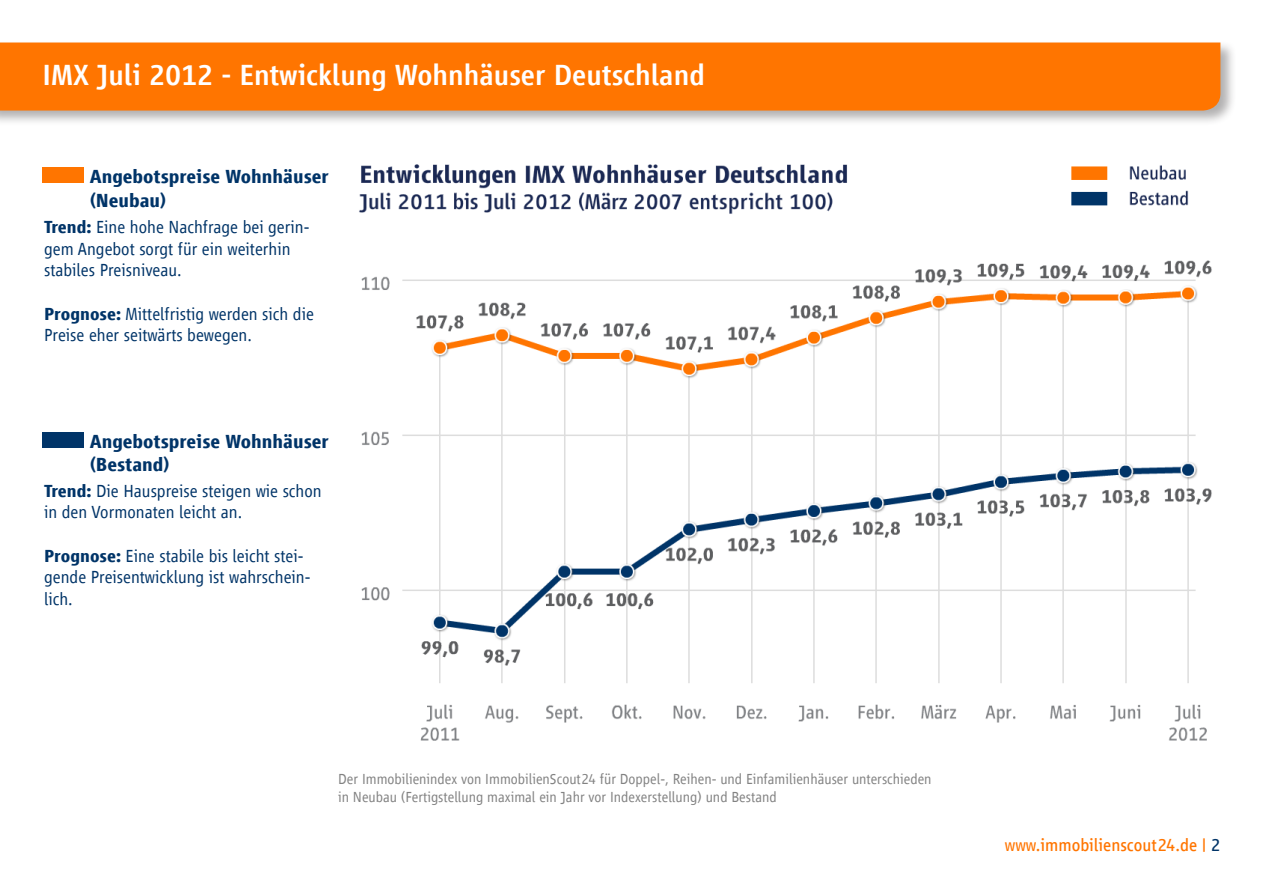
<style>
.page{position:relative;width:1263px;height:893px;background:#fff}
.page>*{position:absolute;margin:0;border:0;box-sizing:border-box;transform-origin:0 0}
.TitlePage{font:500 30px "Scout Vialog";color:#fff}
.t1{font:700 19.5px/23.4px "Scout Vialog";color:#003468}
.t2{font:300 18px/21.6px "Scout Vialog";color:#003468}
.t3{font:18px "Scout Vialog";color:#ff7500}
.t4{font:300 15px/18px "Scout Vialog";color:#828282}
.s1{font-weight:700}
.s2{color:#003468}
</style>
<div class="page">
<div style="left:0;top:40px;width:1236px;height:87px;background:#231f20;opacity:.35"></div>
<div style="left:0;top:43px;width:1220px;height:68px;background:#ff7500"></div>
<svg style="left:43px;top:167px;width:41px;height:16px"></svg>
<svg style="left:43px;top:432px;width:41px;height:16px"></svg>
<img style="left:359px;top:164px;width:853px;height:577px">
<p class="TitlePage" style="left:43px;top:59px;width:664px">IMX Juli 2012 - Entwicklung Wohnhäuser Deutschland</p>
<p class="t1" style="left:90px;top:165px;width:241px">Angebotspreise Wohnhäuser (Neubau)</p>
<p class="t2" style="left:44px;top:216px;width:267px"><span class="s1">Trend:</span> Eine hohe Nachfrage bei gerin&shy;gem Angebot sorgt für ein weiterhin stabiles Preisniveau.</p>
<p class="t2" style="left:44px;top:303px;width:271px"><span class="s1">Prognose:</span> Mittelfristig werden sich die<br>Preise eher seitwärts bewegen.</p>
<p class="t1" style="left:90px;top:429px;width:241px">Angebotspreise Wohnhäuser (Bestand)</p>
<p class="t2" style="left:44px;top:480px;width:279px"><span class="s1">Trend:</span> Die Hauspreise steigen wie schon in den Vormonaten leicht an.</p>
<p class="t2" style="left:44px;top:545px;width:268px"><span class="s1">Prognose:</span> Eine stabile bis leicht stei&shy;gende Preisentwicklung ist wahrschein&shy;lich.</p>
<p class="t4" style="left:338px;top:770px;width:595px">Der Immobilienindex von ImmobilienScout24 für Doppel-, Reihen- und Einfamilienhäuser unterschieden in Neubau (Fertigstellung maximal ein Jahr vor Indexerstellung) und Bestand</p>
<p class="t3" style="left:1005px;top:835px;width:217px">www.immobilienscout24.de | <span class="s2">2</span></p>
</div>
